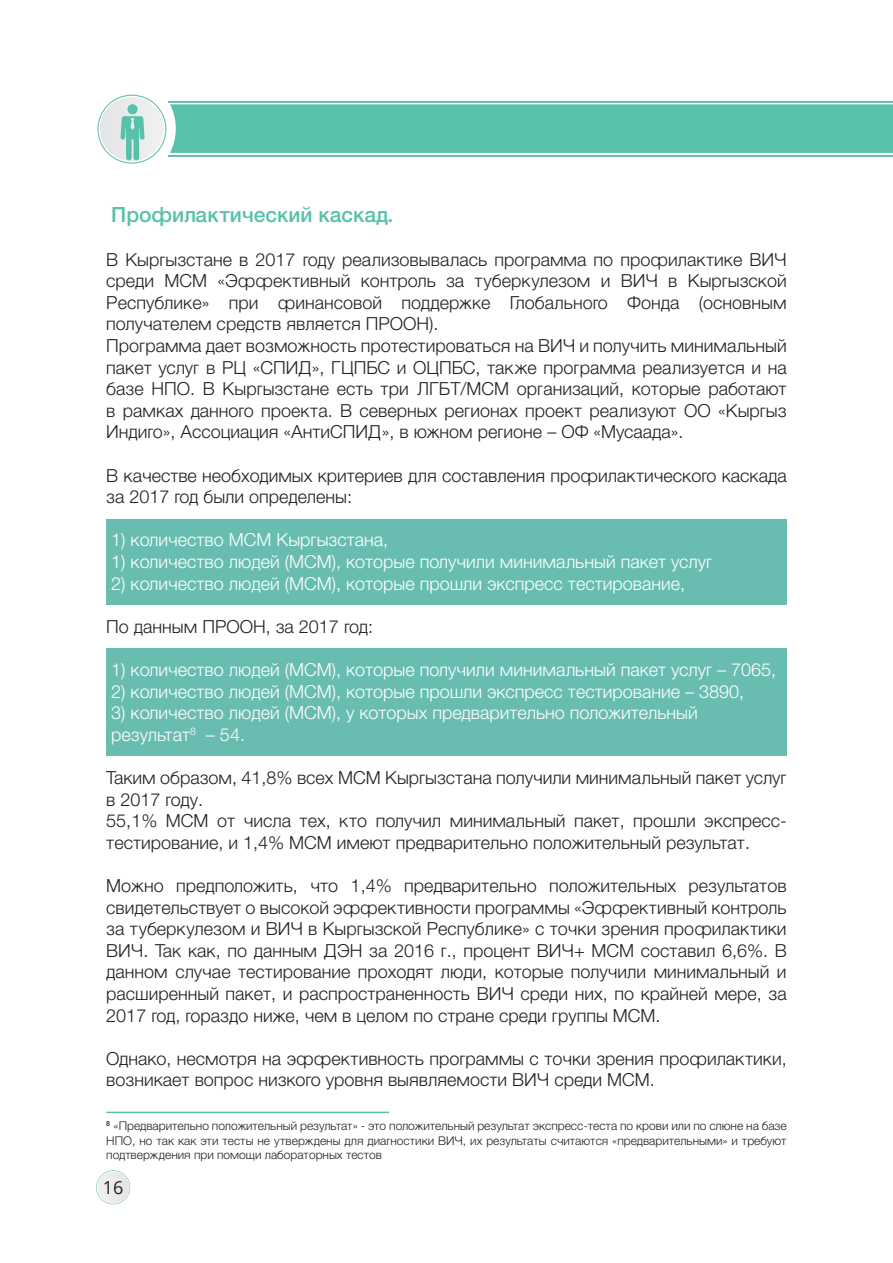
<style>
.page{position:relative;width:893px;height:1263px;background:#fff}
.page>*{position:absolute;margin:0;border:0;box-sizing:border-box;transform-origin:0 0}
.t1{font:500 21px "ES Helvetica";color:#57c1ab}
.t2{font:300 18px/21.6px "ES Helvetica";color:#231f20}
.t3{font:300 18px/21.6px "ES Helvetica";color:#fff}
.t4{font:18px "Open Sans";color:#231f20}
.t5{font:300 12px/14.4px "ES Helvetica";color:#231f20;text-align:justify}
</style>
<div class="page">
<svg style="left:96px;top:1170px;width:34px;height:34px"></svg>
<div style="left:97px;top:1171px;width:32px;height:32px;background:#ebebec;border-radius:16px"></div>
<div style="left:106px;top:520px;width:681px;height:85px;background:#68bdb0"></div>
<div style="left:106px;top:648px;width:681px;height:108px;background:#68bdb0"></div>
<hr style="left:106px;top:1111px;width:283px;height:2px;background:#57c1ab">
<svg style="left:97px;top:95px;width:796px;height:69px"></svg>
<p class="t1" style="left:111px;top:202px;width:284px">Профилактический каскад.</p>
<p class="t2" style="left:106px;top:248px;width:682px">В Кыргызстане в 2017 году реализовывалась программа по профилактике ВИЧ среди МСМ «Эффективный контроль за туберкулезом и ВИЧ в Кыргызской Республике» при финансовой поддержке Глобального Фонда (основным получателем средств является ПРООН).<br>Программа дает возможность протестироваться на ВИЧ и получить минимальный пакет услуг в РЦ «СПИД», ГЦПБС и ОЦПБС, также программа реализуется и на базе НПО. В Кыргызстане есть три ЛГБТ/МСМ организаций, которые работают в рамках данного проекта. В северных регионах проект реализуют ОО «Кыргыз Индиго», Ассоциация «АнтиСПИД», в южном регионе – ОФ «Мусаада».</p>
<p class="t2" style="left:106px;top:464px;width:682px">В качестве необходимых критериев для составления профилактического каскада за 2017 год были определены:</p>
<p class="t3" style="left:111px;top:529px;width:278px">1) количество МСМ Кыргызстана,</p>
<p class="t3" style="left:111px;top:550px;width:602px">1) количество людей (МСМ), которые получили минимальный пакет услуг</p>
<p class="t3" style="left:111px;top:572px;width:575px">2) количество людей (МСМ), которые прошли экспресс тестирование,</p>
<p class="t2" style="left:106px;top:615px;width:268px">По данным ПРООН, за 2017 год:</p>
<p class="t3" style="left:111px;top:658px;width:666px">1) количество людей (МСМ), которые получили минимальный пакет услуг – 7065,</p>
<p class="t3" style="left:111px;top:680px;width:634px">2) количество людей (МСМ), которые прошли экспресс тестирование – 3890,</p>
<p class="t3" style="left:111px;top:702px;width:588px">3) количество людей (МСМ), у которых предварительно положительный результат<sup>8</sup> – 54.</p>
<p class="t2" style="left:106px;top:766px;width:682px">Таким образом, 41,8% всех МСМ Кыргызстана получили минимальный пакет услуг в 2017 году.<br>55,1% МСМ от числа тех, кто получил минимальный пакет, прошли экспресс&shy;тестирование, и 1,4% МСМ имеют предварительно положительный результат.</p>
<p class="t2" style="left:106px;top:874px;width:682px;text-align:justify">Можно предположить, что 1,4% предварительно положительных результатов свидетельствует о высокой эффективности программы «Эффективный контроль за туберкулезом и ВИЧ в Кыргызской Республике» с точки зрения профилактики ВИЧ. Так как, по данным ДЭН за 2016 г., процент ВИЧ+ МСМ составил 6,6%. В данном случае тестирование проходят люди, которые получили минимальный и расширенный пакет, и распространенность ВИЧ среди них, по крайней мере, за 2017 год, гораздо ниже, чем в целом по стране среди группы МСМ.</p>
<p class="t2" style="left:106px;top:1047px;width:682px">Однако, несмотря на эффективность программы с точки зрения профилактики, возникает вопрос низкого уровня выявляемости ВИЧ среди МСМ.</p>
<p class="t5" style="left:106px;top:1118px;width:682px"><sup>8</sup> «Предварительно положительный результат» - это положительный результат экспресс-теста по крови или по слюне на базе НПО, но так как эти тесты не утверждены для диагностики ВИЧ, их результаты считаются «предварительными» и требуют подтверждения при помощи лабораторных тестов</p>
<p class="t4" style="left:103px;top:1175px;width:22px">16</p>
</div>
